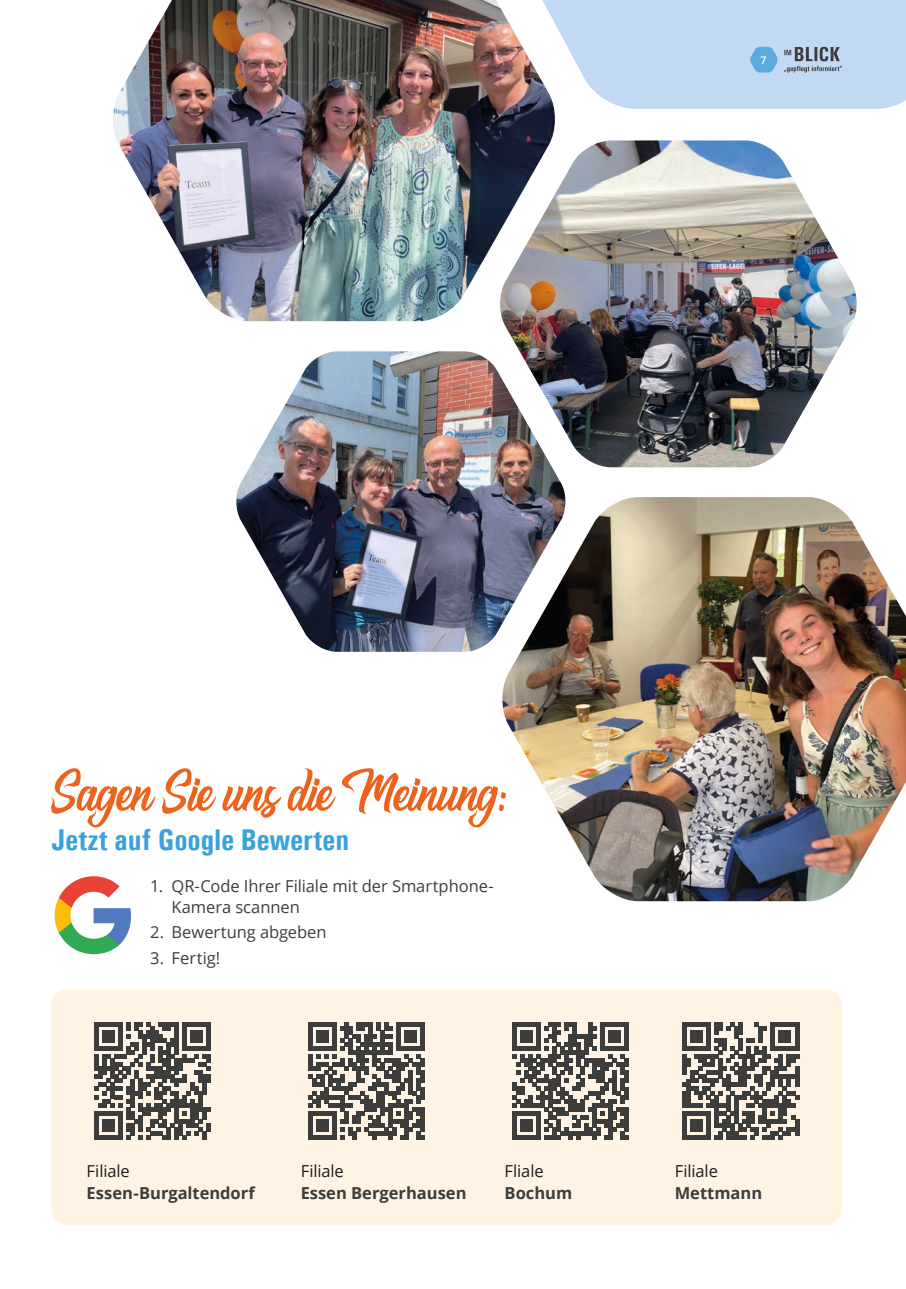
<style>
.page{position:relative;width:906px;height:1289px;background:#fff}
.page>*{position:absolute;margin:0;border:0;box-sizing:border-box;transform-origin:0 0}
.t1{font:57px "Hugtophia";color:#ec631e}
.t2{font:700 30px "Univers Condensed";color:#39a1db}
.t3{font:16.5px/21px "Open Sans";letter-spacing:-.005em;color:#3d3d3c}
.t4{font:700 16.5px "Open Sans";color:#3d3d3c}
.t5{font:16.5px "Open Sans";letter-spacing:-.005em;color:#1d1d1b}
.t6{font:600 10.5px "Open Sans";color:#fff}
</style>
<div class="page">
<div style="left:51px;top:988px;width:791px;height:237px;background:#fff4e3;border-radius:17px"></div>
<img style="left:503px;top:140px;width:354px;height:327px">
<div style="left:557px;top:0;width:349px;height:109px;background:#c1d9f2"></div>
<img style="left:113px;top:0;width:444px;height:321px">
<img style="left:502px;top:497px;width:404px;height:404px">
<img style="left:236px;top:351px;width:331px;height:300px">
<svg style="left:682px;top:1022px;width:117px;height:117px"></svg>
<hr style="left:795px;top:1119px;width:4px;height:16px;background:#3d3d3c">
<svg style="left:512px;top:1022px;width:117px;height:117px"></svg>
<svg style="left:308px;top:1022px;width:117px;height:117px"></svg>
<svg style="left:94px;top:1022px;width:117px;height:117px"></svg>
<svg style="left:55px;top:876px;width:76px;height:78px"></svg>
<svg style="left:784px;top:47px;width:58px;height:25px"></svg>
<svg style="left:750px;top:47px;width:27px;height:25px"></svg>
<p class="t6" style="left:760px;top:53px;width:7px">7</p>
<h1 class="t1" style="left:51px;top:756px;width:455px">Sagen Sie uns die Meinung:</h1>
<h2 class="t2" style="left:51px;top:821px;width:300px">Jetzt auf Google Bewerten</h2>
<p class="t3" style="left:172px;top:875px;width:323px;text-indent:-21px">1. QR-Code Ihrer Filiale mit der Smartphone-<br>Kamera scannen</p>
<p class="t3" style="left:150px;top:921px;width:178px">2. Bewertung abgeben</p>
<p class="t3" style="left:150px;top:946px;width:71px">3. Fertig!</p>
<p class="t5" style="left:87px;top:1159px;width:45px">Filiale</p>
<p class="t4" style="left:87px;top:1181px;width:170px">Essen-Burgaltendorf</p>
<p class="t5" style="left:301px;top:1159px;width:45px">Filiale</p>
<p class="t4" style="left:301px;top:1181px;width:167px">Essen Bergerhausen</p>
<p class="t5" style="left:504px;top:1159px;width:41px">Fliale</p>
<p class="t4" style="left:504px;top:1181px;width:69px">Bochum</p>
<p class="t5" style="left:675px;top:1159px;width:45px">Filiale</p>
<p class="t4" style="left:675px;top:1181px;width:89px">Mettmann</p>
</div>
